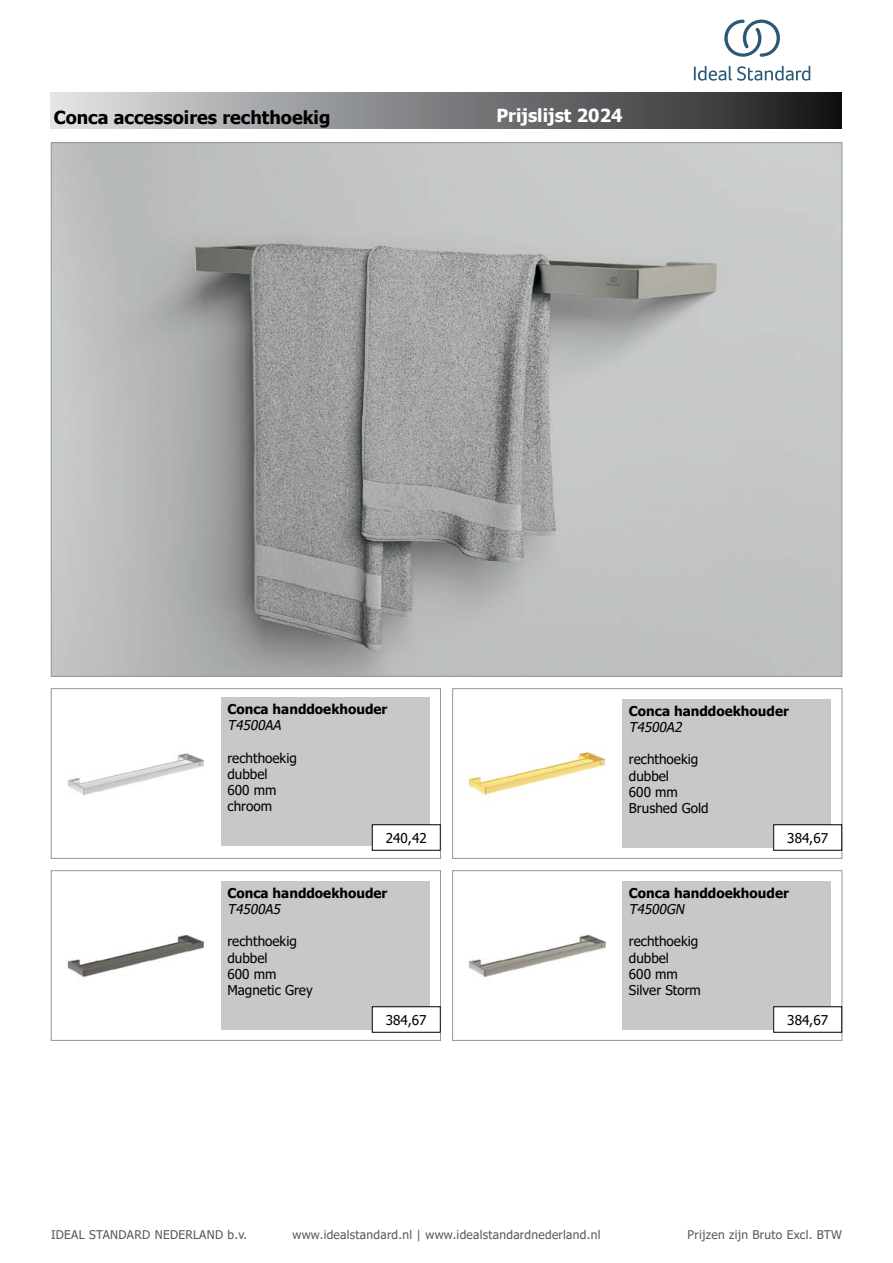
<style>
.page{position:relative;width:893px;height:1263px;background:#fff}
.page>*{position:absolute;margin:0;border:0;box-sizing:border-box;transform-origin:0 0}
.t1{font:700 18px "Tahoma";color:#000}
.t2{font:700 18px "Tahoma";color:#fff}
.t3{font:13.5px/16.2px "Tahoma";color:#000}
.t4{font:700 13.5px "Tahoma";color:#000}
.t5{font:italic 13.5px "Tahoma";color:#000}
.t6{font:12px "Tahoma";letter-spacing:.025em;color:#58595b}
</style>
<div class="page">
<div style="left:51px;top:92px;width:791px;height:37px;background:linear-gradient(to right,#dee1e3,#1a1a1b)"></div>
<div style="left:51px;top:688px;width:390px;height:170px;border:1px solid #939598"></div>
<div style="left:51px;top:870px;width:390px;height:170px;border:1px solid #939598"></div>
<div style="left:452px;top:870px;width:390px;height:170px;border:1px solid #939598"></div>
<img style="left:466px;top:934px;width:140px;height:43px">
<div style="left:622px;top:881px;width:209px;height:149px;background:#c7c8ca"></div>
<img style="left:67px;top:934px;width:137px;height:44px">
<div style="left:221px;top:881px;width:209px;height:149px;background:#c7c8ca"></div>
<img style="left:67px;top:753px;width:137px;height:43px">
<div style="left:221px;top:697px;width:209px;height:149px;background:#c7c8ca"></div>
<div style="left:452px;top:688px;width:390px;height:170px;border:1px solid #939598"></div>
<img style="left:467px;top:745px;width:139px;height:51px">
<div style="left:622px;top:699px;width:209px;height:149px;background:#c7c8ca"></div>
<img style="left:53px;top:144px;width:787px;height:530px">
<div style="left:372px;top:825px;width:68px;height:25px;background:#fff"></div>
<div style="left:372px;top:824px;width:68px;height:26px;border:1px solid #000"></div>
<div style="left:774px;top:1007px;width:68px;height:25px;background:#fff"></div>
<div style="left:773px;top:1006px;width:69px;height:26px;border:1px solid #000"></div>
<div style="left:372px;top:1007px;width:68px;height:25px;background:#fff"></div>
<div style="left:372px;top:1006px;width:68px;height:26px;border:1px solid #000"></div>
<div style="left:774px;top:825px;width:68px;height:25px;background:#fff"></div>
<div style="left:773px;top:824px;width:69px;height:26px;border:1px solid #000"></div>
<svg style="left:694px;top:66px;width:116px;height:15px"></svg>
<svg style="left:724px;top:20px;width:56px;height:37px"></svg>
<h1 class="t1" style="left:54px;top:105px;width:278px">Conca accessoires rechthoekig</h1>
<h1 class="t2" style="left:496px;top:103px;width:128px">Prijslijst 2024</h1>
<p class="t4" style="left:227px;top:700px;width:161px">Conca handdoekhouder</p>
<p class="t5" style="left:227px;top:716px;width:59px">T4500AA</p>
<p class="t3" style="left:227px;top:750px;width:71px">rechthoekig dubbel<br>600 mm chroom</p>
<p class="t3" style="left:386px;top:830px;width:42px">240,42</p>
<p class="t4" style="left:227px;top:883px;width:161px">Conca handdoekhouder</p>
<p class="t5" style="left:227px;top:900px;width:58px">T4500A5</p>
<p class="t3" style="left:227px;top:934px;width:87px">rechthoekig dubbel<br>600 mm<br>Magnetic Grey</p>
<p class="t4" style="left:629px;top:701px;width:161px">Conca handdoekhouder</p>
<p class="t5" style="left:629px;top:718px;width:58px">T4500A2</p>
<p class="t3" style="left:629px;top:752px;width:81px">rechthoekig dubbel<br>600 mm<br>Brushed Gold</p>
<p class="t3" style="left:787px;top:830px;width:42px">384,67</p>
<p class="t4" style="left:629px;top:883px;width:161px">Conca handdoekhouder</p>
<p class="t5" style="left:629px;top:900px;width:60px">T4500GN</p>
<p class="t3" style="left:629px;top:934px;width:74px">rechthoekig dubbel<br>600 mm<br>Silver Storm</p>
<p class="t3" style="left:386px;top:1012px;width:42px">384,67</p>
<p class="t3" style="left:787px;top:1012px;width:42px">384,67</p>
<p class="t6" style="left:51px;top:1227px;width:198px">IDEAL STANDARD NEDERLAND b.v.</p>
<p class="t6" style="left:292px;top:1227px;width:309px">www.idealstandard.nl | www.idealstandardnederland.nl</p>
<p class="t6" style="left:688px;top:1227px;width:156px">Prijzen zijn Bruto Excl. BTW</p>
</div>
